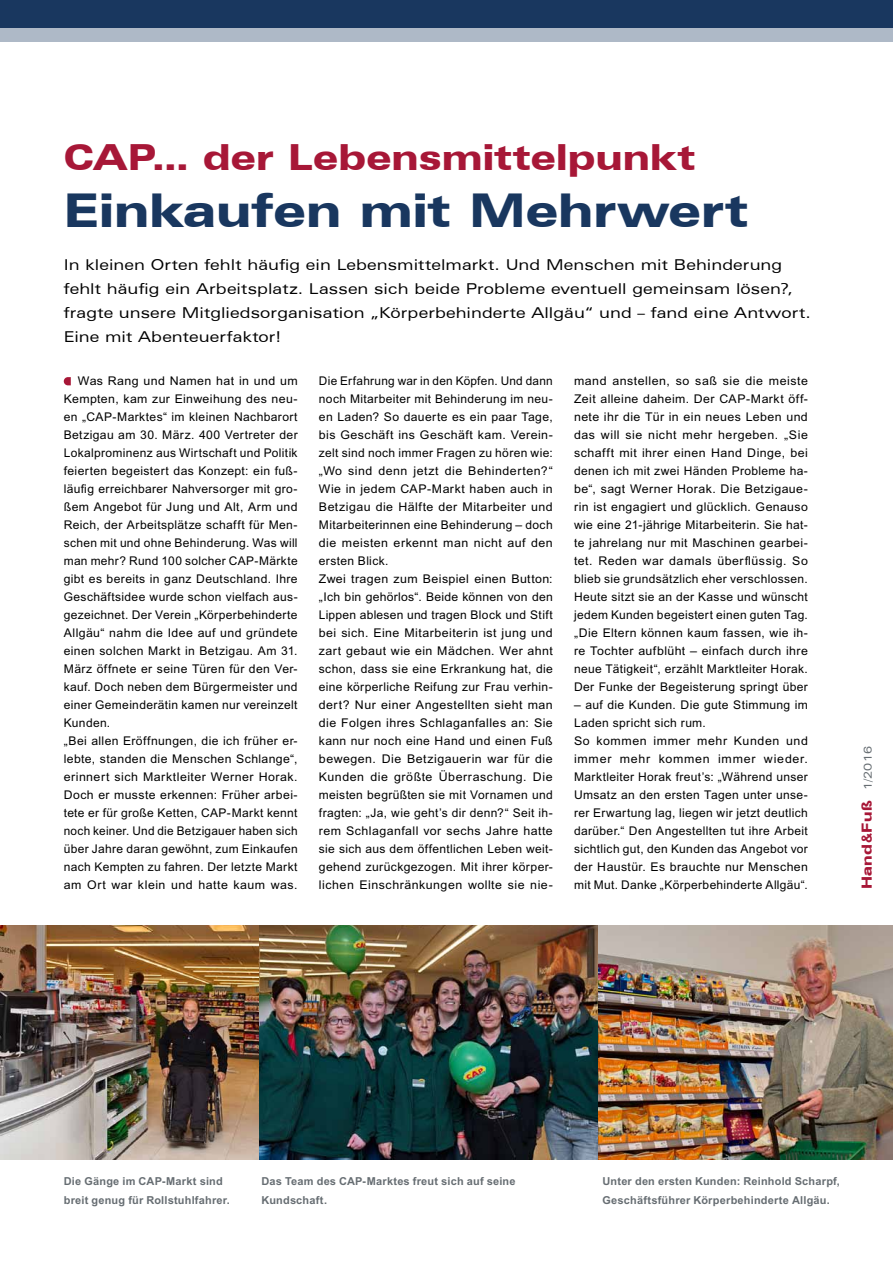
<style>
.page{position:relative;width:893px;height:1263px;background:#fff}
.page>*{position:absolute;margin:0;border:0;box-sizing:border-box;transform-origin:0 0}
.t1{font:900 expanded 46.65px "Zurich BT";letter-spacing:.005em;color:#19375f}
.t2{font:900 expanded 36px "Zurich BT";letter-spacing:.005em;color:#a71737}
.t3{font:expanded 15px/24px "Zurich BT";letter-spacing:.005em;color:#000}
.t4{font:900 expanded 14.1px "Zurich BT";color:#a71737}
.t5{font:12px/18px "Arial MT Std";letter-spacing:.03em;color:#000}
.t6{font:700 10.95px/18.8px "Arial MT Std";letter-spacing:.02em;color:#666d72}
.s1{font-family:"Arial MT Std";font-weight:700;font-stretch:normal}
.s2{font-weight:400;font-size:11.1px;color:#666d72}
</style>
<div class="page">
<div style="left:0;top:0;width:893px;height:28px;background:#19375f"></div>
<div style="left:0;top:28px;width:893px;height:13px;background:#aeb9c7"></div>
<img style="left:0;top:925px;width:264px;height:234px">
<svg style="left:64px;top:377px;width:7px;height:8px"></svg>
<img style="left:574px;top:925px;width:319px;height:234px">
<img style="left:259px;top:926px;width:338px;height:233px">
<h2 class="t2" style="left:64px;top:136px;width:633px">CAP… der Lebensmittelpunkt</h2>
<h1 class="t1" style="left:64px;top:183px;width:686px">Einkaufen mit Mehrwert</h1>
<p class="t3" style="left:64px;top:253px;width:748px">In kleinen Orten fehlt häufig ein Lebensmittelmarkt. Und Menschen mit Behinderung fehlt häufig ein Arbeitsplatz. Lassen sich beide Probleme eventuell gemeinsam lösen?, fragte unsere Mitgliedsorganisation „Körperbehinderte Allgäu“ und – fand eine Antwort.<br>Eine mit Abenteuerfaktor!</p>
<p class="t5" style="left:64px;top:372px;width:235px;text-indent:14px">Was Rang und Namen hat in und um Kempten, kam zur Einweihung des neu&shy;en „CAP-Marktes“ im kleinen Nachbarort Betzigau am 30. März. 400 Vertreter der Lokalprominenz aus Wirtschaft und Politik feierten begeistert das Konzept: ein fuß&shy;läufig erreichbarer Nahversorger mit gro&shy;ßem Angebot für Jung und Alt, Arm und Reich, der Arbeitsplätze schafft für Men&shy;schen mit und ohne Behinderung. Was will man mehr? Rund 100 solcher CAP-Märkte gibt es bereits in ganz Deutschland. Ihre Geschäftsidee wurde schon vielfach aus&shy;gezeichnet. Der Verein „Körperbehinderte Allgäu“ nahm die Idee auf und gründete einen solchen Markt in Betzigau. Am 31.<br>März öffnete er seine Türen für den Ver&shy;kauf. Doch neben dem Bürgermeister und einer Gemeinderätin kamen nur vereinzelt Kunden.<br>„Bei allen Eröffnungen, die ich früher er&shy;lebte, standen die Menschen Schlange“, erinnert sich Marktleiter Werner Horak.<br>Doch er musste erkennen: Früher arbei&shy;tete er für große Ketten, CAP-Markt kennt noch keiner. Und die Betzigauer haben sich über Jahre daran gewöhnt, zum Einkaufen nach Kempten zu fahren. Der letzte Markt am Ort war klein und hatte kaum was.</p>
<p class="t5" style="left:319px;top:372px;width:235px">Die Erfahrung war in den Köpfen. Und dann noch Mitarbeiter mit Behinderung im neu&shy;en Laden? So dauerte es ein paar Tage, bis Geschäft ins Geschäft kam. Verein&shy;zelt sind noch immer Fragen zu hören wie: „Wo sind denn jetzt die Behinderten?“ Wie in jedem CAP-Markt haben auch in Betzigau die Hälfte der Mitarbeiter und Mitarbeiterinnen eine Behinderung – doch die meisten erkennt man nicht auf den ersten Blick.<br>Zwei tragen zum Beispiel einen Button: „Ich bin gehörlos“. Beide können von den Lippen ablesen und tragen Block und Stift bei sich. Eine Mitarbeiterin ist jung und zart gebaut wie ein Mädchen. Wer ahnt schon, dass sie eine Erkrankung hat, die eine körperliche Reifung zur Frau verhin&shy;dert? Nur einer Angestellten sieht man die Folgen ihres Schlaganfalles an: Sie kann nur noch eine Hand und einen Fuß bewegen. Die Betzigauerin war für die Kunden die größte Überraschung. Die meisten begrüßten sie mit Vornamen und fragten: „Ja, wie geht’s dir denn?“ Seit ih&shy;rem Schlaganfall vor sechs Jahre hatte sie sich aus dem öffentlichen Leben weit&shy;gehend zurückgezogen. Mit ihrer körper&shy;lichen Einschränkungen wollte sie nie-</p>
<p class="t5" style="left:574px;top:372px;width:235px;text-align:justify">mand anstellen, so saß sie die meiste Zeit alleine daheim. Der CAP-Markt öff&shy;nete ihr die Tür in ein neues Leben und das will sie nicht mehr hergeben. „Sie schafft mit ihrer einen Hand Dinge, bei denen ich mit zwei Händen Probleme ha&shy;be“, sagt Werner Horak. Die Betzigaue&shy;rin ist engagiert und glücklich. Genauso wie eine 21-jährige Mitarbeiterin. Sie hat&shy;te jahrelang nur mit Maschinen gearbei&shy;tet. Reden war damals überflüssig. So blieb sie grundsätzlich eher verschlossen.<br>Heute sitzt sie an der Kasse und wünscht jedem Kunden begeistert einen guten Tag. „Die Eltern können kaum fassen, wie ih&shy;re Tochter aufblüht – einfach durch ihre neue Tätigkeit“, erzählt Marktleiter Horak.<br>Der Funke der Begeisterung springt über</p>
<p class="t5" style="left:574px;top:696px;width:235px">– auf die Kunden. Die gute Stimmung im Laden spricht sich rum.<br>So kommen immer mehr Kunden und immer mehr kommen immer wieder.<br>Marktleiter Horak freut’s: „Während unser Umsatz an den ersten Tagen unter unse&shy;rer Erwartung lag, liegen wir jetzt deutlich darüber.“ Den Angestellten tut ihre Arbeit sichtlich gut, den Kunden das Angebot vor der Haustür. Es brauchte nur Menschen mit Mut. Danke „Körperbehinderte Allgäu“.</p>
<p class="t4" style="left:858px;top:889px;width:145px;rotate:-90deg">Hand<span class="s1">&amp;</span>Fuß <span class="s2">1/2016</span></p>
<p class="t6" style="left:64px;top:1172px;width:167px">Die Gänge im CAP-Markt sind breit genug für Rollstuhlfahrer.</p>
<p class="t6" style="left:261px;top:1172px;width:256px">Das Team des CAP-Marktes freut sich auf seine<br>Kundschaft.</p>
<p class="t6" style="left:602px;top:1172px;width:239px">Unter den ersten Kunden: Reinhold Scharpf,<br>Geschäftsführer Körperbehinderte Allgäu.</p>
</div>
